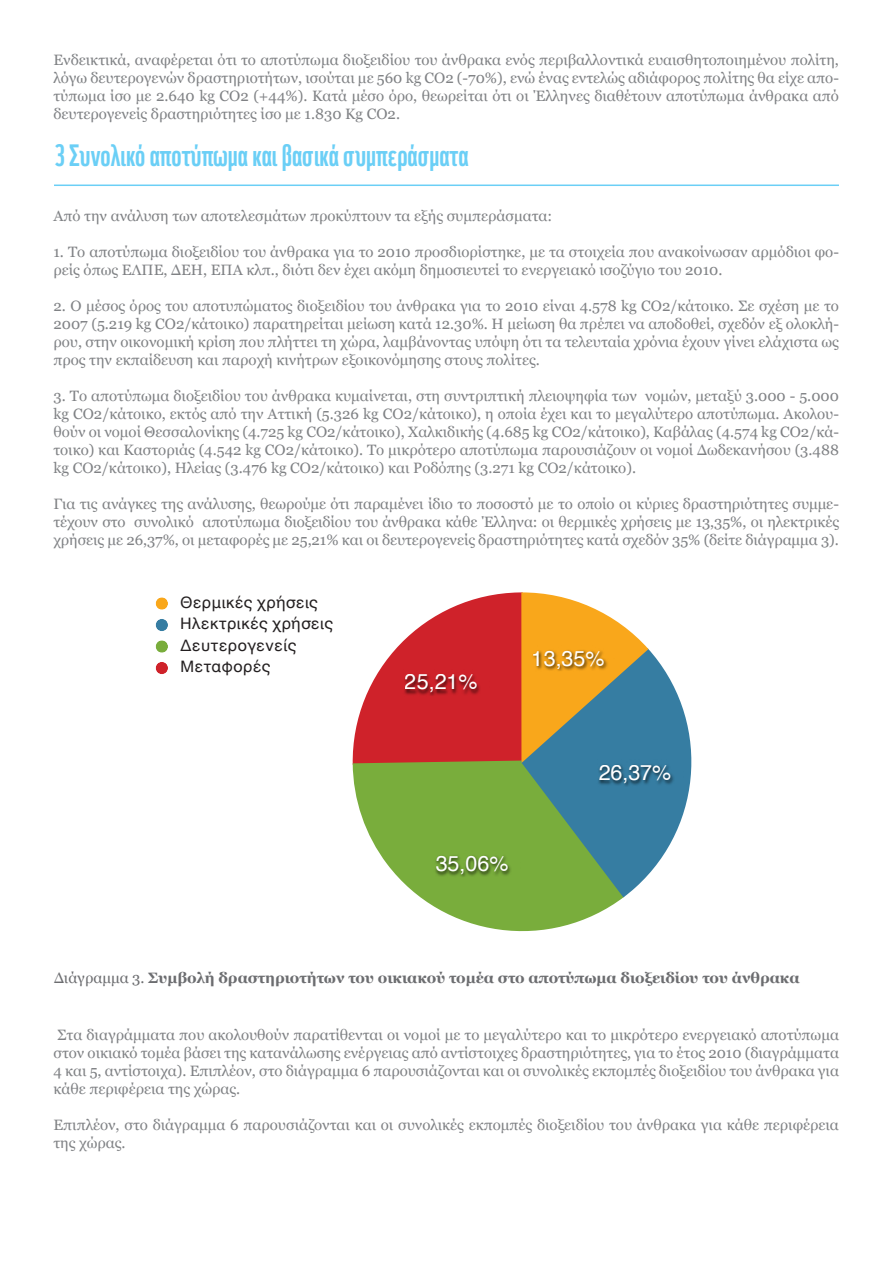
<style>
.page{position:relative;width:893px;height:1263px;background:#fff}
.page>*{position:absolute;margin:0;border:0;box-sizing:border-box;transform-origin:0 0}
.t1{font:30px "WWF";color:#6bcff6}
.t2{font:21.45px "Helvetica";color:#fff}
.t3{font:16.05px/21.5px "Helvetica";color:#231f20}
.t4{font:15px/18px "Georgia";color:#808285;text-align:justify}
.t5{font:700 15px "Georgia";color:#6c6d70}
.s1{font-weight:400}
</style>
<div class="page">
<hr style="left:54px;top:185px;width:785px;height:1px;background:#6bcff6">
<svg style="left:155px;top:597px;width:13px;height:13px"></svg>
<svg style="left:155px;top:619px;width:13px;height:12px"></svg>
<svg style="left:155px;top:640px;width:13px;height:13px"></svg>
<svg style="left:155px;top:662px;width:13px;height:12px"></svg>
<svg style="left:353px;top:765px;width:271px;height:167px;fill:#79ad3c"></svg>
<svg style="left:521px;top:648px;width:171px;height:249px;fill:#367da2"></svg>
<svg style="left:352px;top:592px;width:296px;height:173px"></svg>
<img style="left:393px;top:669px;width:97px;height:27px">
<img style="left:424px;top:851px;width:97px;height:26px">
<img style="left:586px;top:759px;width:97px;height:27px">
<img style="left:519px;top:645px;width:98px;height:27px">
<p class="t4" style="left:53px;top:51px;width:787px">Ενδεικτικά, αναφέρεται ότι το αποτύπωμα διοξειδίου του άνθρακα ενός περιβαλλοντικά ευαισθητοποιημένου πολίτη, λόγω δευτερογενών δραστηριοτήτων, ισούται με 560 kg CO2 (-70%), ενώ ένας εντελώς αδιάφορος πολίτης θα είχε απο&shy;τύπωμα ίσο με 2.640 kg CO2 (+44%). Κατά μέσο όρο, θεωρείται ότι οι Έλληνες διαθέτουν αποτύπωμα άνθρακα από δευτερογενείς δραστηριότητες ίσο με 1.830 Kg CO2.</p>
<p class="t1" style="left:54px;top:132px;width:416px">3 Συνολικό αποτύπωμα και βασικά συμπεράσματα</p>
<p class="t4" style="left:53px;top:207px;width:500px">Από την ανάλυση των αποτελεσμάτων προκύπτουν τα εξής συμπεράσματα:</p>
<p class="t4" style="left:53px;top:243px;width:787px">1. Το αποτύπωμα διοξειδίου του άνθρακα για το 2010 προσδιορίστηκε, με τα στοιχεία που ανακοίνωσαν αρμόδιοι φο&shy;ρείς όπως ΕΛΠΕ, ΔΕΗ, ΕΠΑ κλπ., διότι δεν έχει ακόμη δημοσιευτεί το ενεργειακό ισοζύγιο του 2010.</p>
<p class="t4" style="left:53px;top:297px;width:787px">2. Ο μέσος όρος του αποτυπώματος διοξειδίου του άνθρακα για το 2010 είναι 4.578 kg CO2/κάτοικο. Σε σχέση με το 2007 (5.219 kg CO2/κάτοικο) παρατηρείται μείωση κατά 12.30%. Η μείωση θα πρέπει να αποδοθεί, σχεδόν εξ ολοκλή&shy;ρου, στην οικονομική κρίση που πλήττει τη χώρα, λαμβάνοντας υπόψη ότι τα τελευταία χρόνια έχουν γίνει ελάχιστα ως προς την εκπαίδευση και παροχή κινήτρων εξοικονόμησης στους πολίτες.</p>
<p class="t4" style="left:53px;top:387px;width:787px">3. Το αποτύπωμα διοξειδίου του άνθρακα κυμαίνεται, στη συντριπτική πλειοψηφία των νομών, μεταξύ 3.000 - 5.000 kg CO2/κάτοικο, εκτός από την Αττική (5.326 kg CO2/κάτοικο), η οποία έχει και το μεγαλύτερο αποτύπωμα. Ακολου&shy;θούν οι νομοί Θεσσαλονίκης (4.725 kg CO2/κάτοικο), Χαλκιδικής (4.685 kg CO2/κάτοικο), Καβάλας (4.574 kg CO2/κά&shy;τοικο) και Καστοριάς (4.542 kg CO2/κάτοικο). Το μικρότερο αποτύπωμα παρουσιάζουν οι νομοί Δωδεκανήσου (3.488 kg CO2/κάτοικο), Ηλείας (3.476 kg CO2/κάτοικο) και Ροδόπης (3.271 kg CO2/κάτοικο).</p>
<p class="t4" style="left:53px;top:495px;width:787px">Για τις ανάγκες της ανάλυσης, θεωρούμε ότι παραμένει ίδιο το ποσοστό με το οποίο οι κύριες δραστηριότητες συμμε&shy;τέχουν στο συνολικό αποτύπωμα διοξειδίου του άνθρακα κάθε Έλληνα: οι θερμικές χρήσεις με 13,35%, οι ηλεκτρικές χρήσεις με 26,37%, οι μεταφορές με 25,21% και οι δευτερογενείς δραστηριότητες κατά σχεδόν 35% (δείτε διάγραμμα 3).</p>
<p class="t3" style="left:180px;top:592px;width:155px">Θερμικές χρήσεις<br>Ηλεκτρικές χρήσεις<br>Δευτερογενείς<br>Μεταφορές</p>
<h2 class="t2" style="left:405px;top:665px;width:74px">25,21%</h2>
<h2 class="t2" style="left:532px;top:641px;width:74px">13,35%</h2>
<h2 class="t2" style="left:598px;top:756px;width:74px">26,37%</h2>
<h2 class="t2" style="left:436px;top:847px;width:74px">35,06%</h2>
<p class="t5" style="left:54px;top:969px;width:747px"><span class="s1">Διάγραμμα 3.</span> Συμβολή δραστηριοτήτων του οικιακού τομέα στο αποτύπωμα διοξειδίου του άνθρακα</p>
<p class="t4" style="left:53px;top:1026px;width:787px">Στα διαγράμματα που ακολουθούν παρατίθενται οι νομοί με το μεγαλύτερο και το μικρότερο ενεργειακό αποτύπωμα στον οικιακό τομέα βάσει της κατανάλωσης ενέργειας από αντίστοιχες δραστηριότητες, για το έτος 2010 (διαγράμματα 4 και 5, αντίστοιχα). Επιπλέον, στο διάγραμμα 6 παρουσιάζονται και οι συνολικές εκπομπές διοξειδίου του άνθρακα για κάθε περιφέρεια της χώρας.</p>
<p class="t4" style="left:53px;top:1116px;width:787px">Επιπλέον, στο διάγραμμα 6 παρουσιάζονται και οι συνολικές εκπομπές διοξειδίου του άνθρακα για κάθε περιφέρεια της χώρας.</p>
</div>
